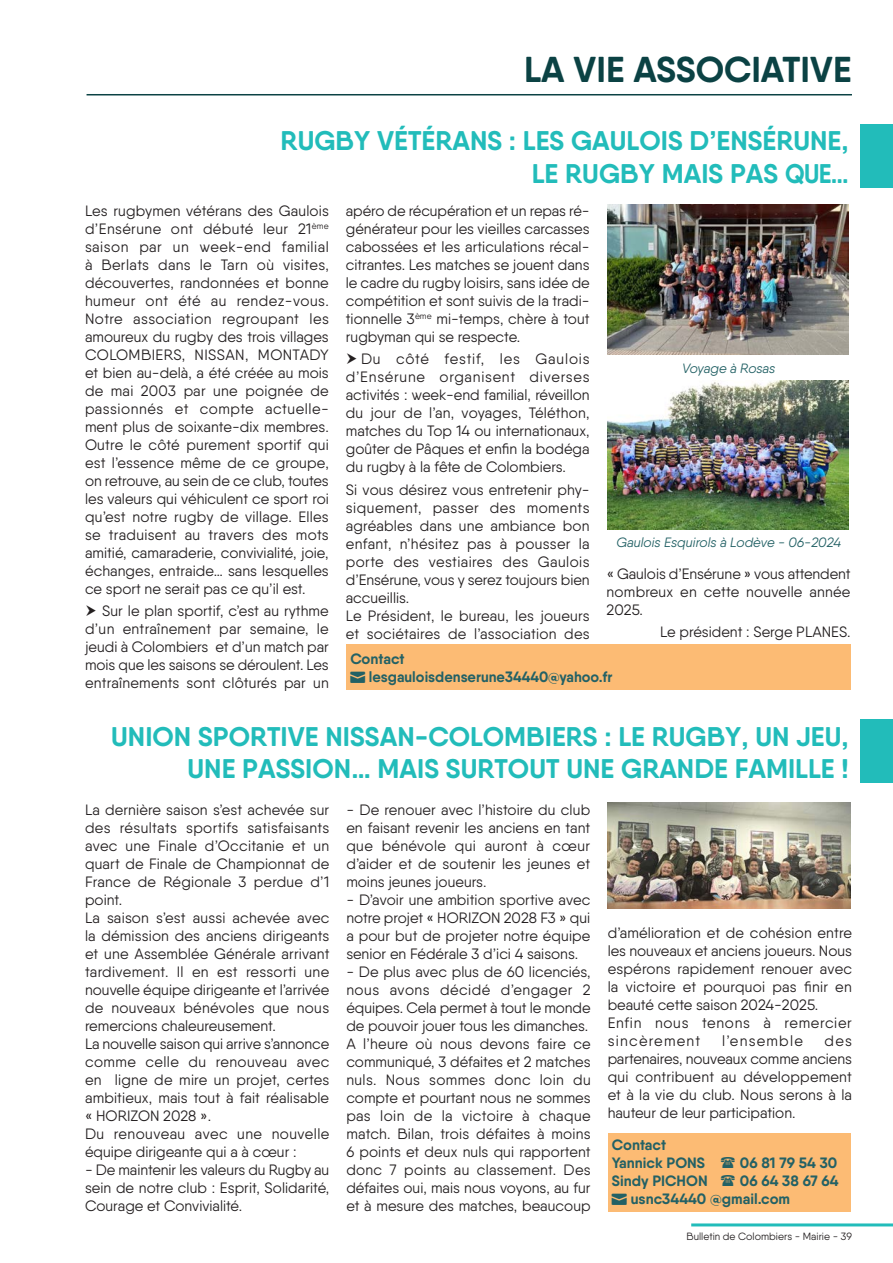
<style>
.page{position:relative;width:893px;height:1263px;background:#fff}
.page>*{position:absolute;margin:0;border:0;box-sizing:border-box;transform-origin:0 0}
.t1{font:700 36px "Qanelas Soft";color:#0b4244}
.t2{font:700 27px/32.4px "Qanelas Soft";color:#22bcba;text-align:right}
.t3{font:15px/18px "Qanelas Soft";letter-spacing:.005em;color:#231f20;text-align:justify}
.t4{font:700 15px/18px "Qanelas Soft";color:#236165}
.t5{font:15px "Qanelas Soft";letter-spacing:.085em;color:#231f20}
.t6{font:italic 13.5px "Qanelas Soft";color:#236165}
.t7{font:10.5px "Qanelas Soft";color:#231f20}
</style>
<div class="page">
<hr style="left:691px;top:1223px;width:202px;height:3px;background:#22bcba">
<hr style="left:87px;top:94px;width:765px;height:1px;background:#0b4244">
<div style="left:861px;top:124px;width:32px;height:64px;background:#22bcba"></div>
<div style="left:861px;top:719px;width:32px;height:64px;background:#22bcba"></div>
<img style="left:607px;top:204px;width:242px;height:151px">
<img style="left:607px;top:380px;width:242px;height:149px">
<img style="left:607px;top:802px;width:243px;height:106px">
<div style="left:346px;top:645px;width:504px;height:45px;background:#fcbb74"></div>
<div style="left:608px;top:1134px;width:242px;height:78px;background:#fcbb74"></div>
<h1 class="t1" style="left:524px;top:47px;width:329px">LA VIE ASSOCIATIVE</h1>
<h2 class="t2" style="left:281px;top:125px;width:570px">RUGBY VÉTÉRANS : LES GAULOIS D’ENSÉRUNE,<br>LE RUGBY MAIS PAS QUE…</h2>
<p class="t3" style="left:85px;top:202px;width:245px">Les rugbymen vétérans des Gaulois d’Ensérune ont débuté leur 21<sup>ème </sup>saison par un week-end familial à Berlats dans le Tarn où visites, découvertes, randonnées et bonne humeur ont été au rendez-vous.<br>Notre association regroupant les amoureux du rugby des trois villages COLOMBIERS, NISSAN, MONTADY et bien au-delà, a été créée au mois de mai 2003 par une poignée de passionnés et compte actuelle&shy;ment plus de soixante-dix membres.<br>Outre le côté purement sportif qui est l’essence même de ce groupe, on retrouve, au sein de ce club, toutes les valeurs qui véhiculent ce sport roi qu’est notre rugby de village. Elles se traduisent au travers des mots amitié, camaraderie, convivialité, joie, échanges, entraide… sans lesquelles ce sport ne serait pas ce qu’il est.</p>
<p class="t3" style="left:85px;top:602px;width:245px;text-indent:17px">Sur le plan sportif, c’est au rythme d’un entraînement par semaine, le jeudi à Colombiers et d’un match par mois que les saisons se déroulent. Les entraînements sont clôturés par un</p>
<p class="t3" style="left:346px;top:202px;width:245px">apéro de récupération et un repas ré&shy;générateur pour les vieilles carcasses cabossées et les articulations récal&shy;citrantes. Les matches se jouent dans le cadre du rugby loisirs, sans idée de compétition et sont suivis de la tradi&shy;tionnelle 3<sup>ème</sup> mi-temps, chère à tout rugbyman qui se respecte.</p>
<p class="t3" style="left:346px;top:350px;width:245px;text-indent:15px">Du côté festif, les Gaulois d’Ensérune organisent diverses activités : week-end familial, réveillon du jour de l’an, voyages, Téléthon, matches du Top 14 ou internationaux, goûter de Pâques et enfin la bodéga du rugby à la fête de Colombiers.</p>
<p class="t3" style="left:346px;top:480px;width:245px;text-align:left">Si vous désirez vous entretenir phy&shy;siquement, passer des moments agréables dans une ambiance bon enfant, n’hésitez pas à pousser la porte des vestiaires des Gaulois d’Ensérune, vous y serez toujours bien accueillis.<br>Le Président, le bureau, les joueurs et sociétaires de l’association des</p>
<p class="t6" style="left:682px;top:360px;width:95px">Voyage à Rosas</p>
<p class="t6" style="left:616px;top:534px;width:226px">Gaulois Esquirols à Lodève - 06-2024</p>
<p class="t3" style="left:607px;top:565px;width:245px">« Gaulois d’Ensérune » vous attendent nombreux en cette nouvelle année 2025.</p>
<p class="t3" style="left:660px;top:623px;width:192px">Le président : Serge PLANES.</p>
<p class="t4" style="left:369px;top:650px;width:245px;text-indent:-18px">Contact lesgauloisdenserune34440@yahoo.fr</p>
<h2 class="t2" style="left:111px;top:720px;width:739px">UNION SPORTIVE NISSAN-COLOMBIERS : LE RUGBY, UN JEU,<br>UNE PASSION… MAIS SURTOUT UNE GRANDE FAMILLE !</h2>
<p class="t3" style="left:85px;top:800px;width:246px;text-align:left">La dernière saison s’est achevée sur des résultats sportifs satisfaisants avec une Finale d’Occitanie et un quart de Finale de Championnat de<br>France de Régionale 3 perdue d’1 point.<br>La saison s’est aussi achevée avec la démission des anciens dirigeants et une Assemblée Générale arrivant tardivement. Il en est ressorti une nouvelle équipe dirigeante et l’arrivée de nouveaux bénévoles que nous remercions chaleureusement.<br>La nouvelle saison qui arrive s’annonce comme celle du renouveau avec en ligne de mire un projet, certes ambitieux, mais tout à fait réalisable « HORIZON 2028 ».<br>Du renouveau avec une nouvelle équipe dirigeante qui a à cœur :</p>
<p class="t3" style="left:85px;top:1160px;width:246px">- De maintenir les valeurs du Rugby au sein de notre club : Esprit, Solidarité, Courage et Convivialité.</p>
<p class="t3" style="left:346px;top:800px;width:245px">- De renouer avec l’histoire du club en faisant revenir les anciens en tant que bénévole qui auront à cœur d’aider et de soutenir les jeunes et moins jeunes joueurs.</p>
<p class="t3" style="left:346px;top:890px;width:246px">- D’avoir une ambition sportive avec notre projet « HORIZON 2028 F3 » qui a pour but de projeter notre équipe senior en Fédérale 3 d’ici 4 saisons.</p>
<p class="t3" style="left:346px;top:962px;width:246px;text-align:left">- De plus avec plus de 60 licenciés, nous avons décidé d’engager 2 équipes. Cela permet à tout le monde de pouvoir jouer tous les dimanches.<br>A l’heure où nous devons faire ce communiqué, 3 défaites et 2 matches nuls. Nous sommes donc loin du compte et pourtant nous ne sommes pas loin de la victoire à chaque match. Bilan, trois défaites à moins 6 points et deux nuls qui rapportent donc 7 points au classement. Des défaites oui, mais nous voyons, au fur et à mesure des matches, beaucoup</p>
<p class="t3" style="left:608px;top:923px;width:246px;text-align:left">d’amélioration et de cohésion entre les nouveaux et anciens joueurs. Nous espérons rapidement renouer avec la victoire et pourquoi pas finir en beauté cette saison 2024-2025.<br>Enfin nous tenons à remercier sincèrement</p>
<p class="t5" style="left:722px;top:1031px;width:82px">l’ensemble</p>
<p class="t3" style="left:608px;top:1031px;width:246px;text-indent:217px">des partenaires, nouveaux comme anciens qui contribuent au développement et à la vie du club. Nous serons à la hauteur de leur participation.</p>
<p class="t4" style="left:612px;top:1136px;width:95px">Contact<br>Yannick PONS</p>
<p class="t4" style="left:740px;top:1154px;width:99px">06 81 79 54 30</p>
<p class="t4" style="left:612px;top:1172px;width:97px">Sindy PICHON</p>
<p class="t4" style="left:631px;top:1172px;width:210px;text-indent:109px">06 64 38 67 64 usnc34440 @gmail.com</p>
<p class="t7" style="left:686px;top:1230px;width:167px">Bulletin de Colombiers - Mairie - 39</p>
</div>
